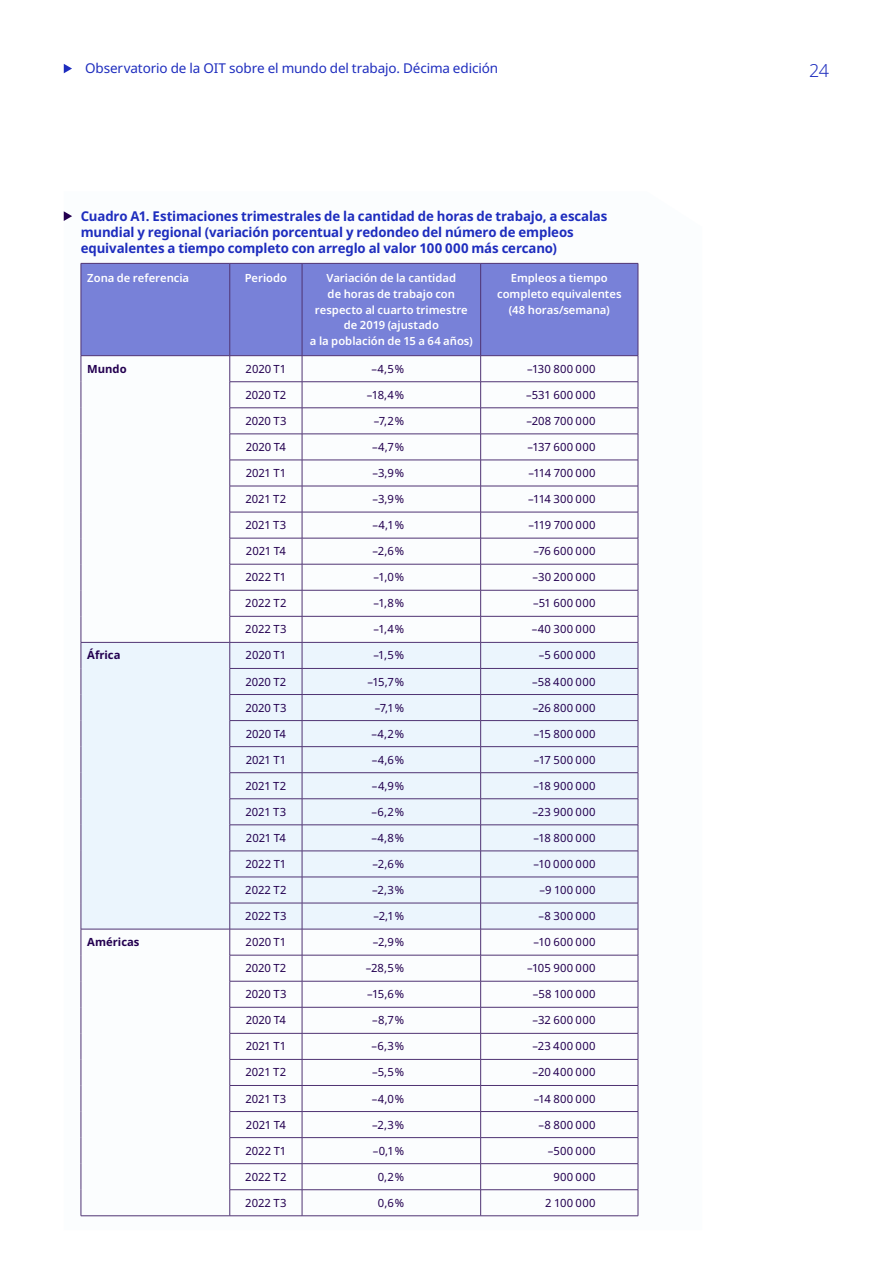
<style>
.page{position:relative;width:893px;height:1263px;background:#fff}
.page>*{position:absolute;margin:0;border:0;box-sizing:border-box;transform-origin:0 0}
.t1{font:300 18px "Noto Sans";color:#1e2dbe}
.Note_-title-table{font:700 13.5px/16.2px "Noto Sans";letter-spacing:-.01em;color:#1e2dbe}
.t2{font:13.5px "Noto Sans";letter-spacing:-.01em;color:#1e2dbe}
.table_text{font:11.25px "Noto Sans";letter-spacing:.015em;color:#230050}
.table_header{font:600 11.25px/15.8px "Noto Sans";color:#fff;text-align:center}
.table_text-2{font:700 11.25px "Noto Sans";color:#230050}
</style>
<div class="page">
<svg style="left:64px;top:64px;width:8px;height:9px"></svg>
<svg style="left:80px;top:262px;width:559px;height:955px"></svg>
<svg style="left:64px;top:211px;width:8px;height:10px"></svg>
<div style="left:82px;top:264px;width:556px;height:91px;background:#7881d8"></div>
<div style="left:82px;top:643px;width:148px;height:286px;background:#ebf5fd"></div>
<hr style="left:230px;top:263px;width:1px;height:92px;background:#4f3373">
<hr style="left:81px;top:642px;width:149px;height:1px;background:#4f3373">
<hr style="left:302px;top:263px;width:1px;height:92px;background:#4f3373">
<hr style="left:81px;top:929px;width:149px;height:1px;background:#4f3373">
<svg style="left:81px;top:356px;width:1px;height:859px"></svg>
<hr style="left:81px;top:263px;width:149px;height:1px;background:#4f3373">
<hr style="left:81px;top:263px;width:1px;height:92px;background:#4f3373">
<hr style="left:230px;top:263px;width:72px;height:1px;background:#4f3373">
<hr style="left:302px;top:263px;width:179px;height:1px;background:#4f3373">
<hr style="left:481px;top:263px;width:157px;height:1px;background:#4f3373">
<hr style="left:480px;top:263px;width:1px;height:92px;background:#4f3373">
<hr style="left:638px;top:263px;width:1px;height:92px;background:#4f3373">
<hr style="left:81px;top:355px;width:149px;height:1px;background:#4f3373">
<hr style="left:230px;top:355px;width:72px;height:1px;background:#4f3373">
<hr style="left:302px;top:355px;width:179px;height:1px;background:#4f3373">
<hr style="left:481px;top:355px;width:157px;height:1px;background:#4f3373">
<hr style="left:81px;top:1215px;width:149px;height:1px;background:#4f3373">
<svg style="left:230px;top:356px;width:409px;height:859px"></svg>
<hr style="left:230px;top:1189px;width:72px;height:1px;background:#4f3373">
<hr style="left:230px;top:1215px;width:72px;height:1px;background:#4f3373">
<hr style="left:302px;top:1189px;width:179px;height:1px;background:#4f3373">
<hr style="left:302px;top:1215px;width:179px;height:1px;background:#4f3373">
<hr style="left:481px;top:1189px;width:157px;height:1px;background:#4f3373">
<hr style="left:481px;top:1215px;width:157px;height:1px;background:#4f3373">
<p class="t2" style="left:85px;top:59px;width:414px">Observatorio de la OIT sobre el mundo del trabajo. Décima edición</p>
<h1 class="t1" style="left:809px;top:57px;width:21px">24</h1>
<p class="Note_-title-table" style="left:81px;top:208px;width:528px">Cuadro A1. Estimaciones trimestrales de la cantidad de horas de trabajo, a escalas mundial y regional (variación porcentual y redondeo del número de empleos equivalentes a tiempo completo con arreglo al valor 100 000 más cercano)</p>
<p class="table_header" style="left:87px;top:270px;width:103px">Zona de referencia</p>
<p class="table_header" style="left:245px;top:270px;width:44px">Periodo</p>
<p class="table_header" style="left:310px;top:270px;width:164px">Variación de la cantidad<br>de horas de trabajo con respecto al cuarto trimestre de 2019 (ajustado<br>a la población de 15 a 64 años)</p>
<p class="table_header" style="left:497px;top:270px;width:126px">Empleos a tiempo completo equivalentes</p>
<p class="table_header" style="left:509px;top:302px;width:103px">(48 horas/semana)</p>
<p class="table_text-2" style="left:87px;top:361px;width:41px">Mundo</p>
<p class="table_text" style="left:246px;top:361px;width:42px">2020 T1</p>
<p class="table_text" style="left:371px;top:361px;width:34px">–4,5%</p>
<p class="table_text" style="left:527px;top:361px;width:70px">–130 800 000</p>
<p class="table_text" style="left:245px;top:387px;width:42px">2020 T2</p>
<p class="table_text" style="left:367px;top:387px;width:39px">–18,4%</p>
<p class="table_text" style="left:526px;top:387px;width:71px">–531 600 000</p>
<p class="table_text" style="left:245px;top:413px;width:43px">2020 T3</p>
<p class="table_text" style="left:374px;top:413px;width:32px">–7,2%</p>
<p class="table_text" style="left:526px;top:413px;width:71px">–208 700 000</p>
<p class="table_text" style="left:246px;top:439px;width:42px">2020 T4</p>
<p class="table_text" style="left:372px;top:439px;width:34px">–4,7%</p>
<p class="table_text" style="left:527px;top:439px;width:70px">–137 600 000</p>
<p class="table_text" style="left:246px;top:465px;width:42px">2021 T1</p>
<p class="table_text" style="left:373px;top:465px;width:33px">–3,9%</p>
<p class="table_text" style="left:528px;top:465px;width:69px">–114 700 000</p>
<p class="table_text" style="left:245px;top:491px;width:42px">2021 T2</p>
<p class="table_text" style="left:373px;top:491px;width:33px">–3,9%</p>
<p class="table_text" style="left:528px;top:491px;width:69px">–114 300 000</p>
<p class="table_text" style="left:245px;top:517px;width:42px">2021 T3</p>
<p class="table_text" style="left:372px;top:517px;width:33px">–4,1%</p>
<p class="table_text" style="left:528px;top:517px;width:68px">–119 700 000</p>
<p class="table_text" style="left:246px;top:543px;width:41px">2021 T4</p>
<p class="table_text" style="left:373px;top:543px;width:33px">–2,6%</p>
<p class="table_text" style="left:533px;top:543px;width:64px">–76 600 000</p>
<p class="table_text" style="left:246px;top:569px;width:42px">2022 T1</p>
<p class="table_text" style="left:374px;top:569px;width:32px">–1,0%</p>
<p class="table_text" style="left:532px;top:569px;width:64px">–30 200 000</p>
<p class="table_text" style="left:245px;top:595px;width:43px">2022 T2</p>
<p class="table_text" style="left:373px;top:595px;width:32px">–1,8%</p>
<p class="table_text" style="left:533px;top:595px;width:64px">–51 600 000</p>
<p class="table_text" style="left:245px;top:621px;width:43px">2022 T3</p>
<p class="table_text" style="left:373px;top:621px;width:32px">–1,4%</p>
<p class="table_text" style="left:532px;top:621px;width:65px">–40 300 000</p>
<p class="table_text-2" style="left:87px;top:647px;width:35px">África</p>
<p class="table_text" style="left:246px;top:647px;width:42px">2020 T1</p>
<p class="table_text" style="left:373px;top:647px;width:32px">–1,5%</p>
<p class="table_text" style="left:539px;top:647px;width:58px">–5 600 000</p>
<p class="table_text" style="left:245px;top:673px;width:42px">2020 T2</p>
<p class="table_text" style="left:367px;top:673px;width:38px">–15,7%</p>
<p class="table_text" style="left:532px;top:673px;width:65px">–58 400 000</p>
<p class="table_text" style="left:245px;top:699px;width:43px">2020 T3</p>
<p class="table_text" style="left:375px;top:699px;width:31px">–7,1%</p>
<p class="table_text" style="left:533px;top:699px;width:64px">–26 800 000</p>
<p class="table_text" style="left:246px;top:726px;width:42px">2020 T4</p>
<p class="table_text" style="left:371px;top:726px;width:34px">–4,2%</p>
<p class="table_text" style="left:534px;top:726px;width:63px">–15 800 000</p>
<p class="table_text" style="left:246px;top:752px;width:42px">2021 T1</p>
<p class="table_text" style="left:372px;top:752px;width:34px">–4,6%</p>
<p class="table_text" style="left:534px;top:752px;width:63px">–17 500 000</p>
<p class="table_text" style="left:245px;top:778px;width:42px">2021 T2</p>
<p class="table_text" style="left:372px;top:778px;width:34px">–4,9%</p>
<p class="table_text" style="left:534px;top:778px;width:63px">–18 900 000</p>
<p class="table_text" style="left:245px;top:804px;width:42px">2021 T3</p>
<p class="table_text" style="left:372px;top:804px;width:34px">–6,2%</p>
<p class="table_text" style="left:532px;top:804px;width:64px">–23 900 000</p>
<p class="table_text" style="left:246px;top:830px;width:41px">2021 T4</p>
<p class="table_text" style="left:372px;top:830px;width:34px">–4,8%</p>
<p class="table_text" style="left:534px;top:830px;width:63px">–18 800 000</p>
<p class="table_text" style="left:246px;top:856px;width:42px">2022 T1</p>
<p class="table_text" style="left:373px;top:856px;width:33px">–2,6%</p>
<p class="table_text" style="left:533px;top:856px;width:63px">–10 000 000</p>
<p class="table_text" style="left:245px;top:882px;width:43px">2022 T2</p>
<p class="table_text" style="left:372px;top:882px;width:33px">–2,3%</p>
<p class="table_text" style="left:539px;top:882px;width:57px">–9 100 000</p>
<p class="table_text" style="left:245px;top:908px;width:43px">2022 T3</p>
<p class="table_text" style="left:373px;top:908px;width:32px">–2,1%</p>
<p class="table_text" style="left:539px;top:908px;width:58px">–8 300 000</p>
<p class="table_text-2" style="left:87px;top:934px;width:54px">Américas</p>
<p class="table_text" style="left:246px;top:934px;width:42px">2020 T1</p>
<p class="table_text" style="left:373px;top:934px;width:33px">–2,9%</p>
<p class="table_text" style="left:534px;top:934px;width:63px">–10 600 000</p>
<p class="table_text" style="left:245px;top:960px;width:42px">2020 T2</p>
<p class="table_text" style="left:366px;top:960px;width:40px">–28,5%</p>
<p class="table_text" style="left:527px;top:960px;width:70px">–105 900 000</p>
<p class="table_text" style="left:245px;top:986px;width:43px">2020 T3</p>
<p class="table_text" style="left:367px;top:986px;width:38px">–15,6%</p>
<p class="table_text" style="left:533px;top:986px;width:64px">–58 100 000</p>
<p class="table_text" style="left:246px;top:1012px;width:42px">2020 T4</p>
<p class="table_text" style="left:372px;top:1012px;width:33px">–8,7%</p>
<p class="table_text" style="left:532px;top:1012px;width:64px">–32 600 000</p>
<p class="table_text" style="left:246px;top:1038px;width:42px">2021 T1</p>
<p class="table_text" style="left:371px;top:1038px;width:34px">–6,3%</p>
<p class="table_text" style="left:532px;top:1038px;width:65px">–23 400 000</p>
<p class="table_text" style="left:245px;top:1064px;width:42px">2021 T2</p>
<p class="table_text" style="left:372px;top:1064px;width:34px">–5,5%</p>
<p class="table_text" style="left:533px;top:1064px;width:64px">–20 400 000</p>
<p class="table_text" style="left:245px;top:1090px;width:42px">2021 T3</p>
<p class="table_text" style="left:372px;top:1090px;width:34px">–4,0%</p>
<p class="table_text" style="left:534px;top:1090px;width:63px">–14 800 000</p>
<p class="table_text" style="left:246px;top:1116px;width:41px">2021 T4</p>
<p class="table_text" style="left:372px;top:1116px;width:33px">–2,3%</p>
<p class="table_text" style="left:539px;top:1116px;width:58px">–8 800 000</p>
<p class="table_text" style="left:246px;top:1143px;width:42px">2022 T1</p>
<p class="table_text" style="left:373px;top:1143px;width:33px">–0,1%</p>
<p class="table_text" style="left:548px;top:1143px;width:49px">–500 000</p>
<p class="table_text" style="left:245px;top:1169px;width:43px">2022 T2</p>
<p class="table_text" style="left:378px;top:1169px;width:28px">0,2%</p>
<p class="table_text" style="left:553px;top:1169px;width:44px">900 000</p>
<p class="table_text" style="left:245px;top:1195px;width:43px">2022 T3</p>
<p class="table_text" style="left:378px;top:1195px;width:28px">0,6%</p>
<p class="table_text" style="left:545px;top:1195px;width:52px">2 100 000</p>
</div>
